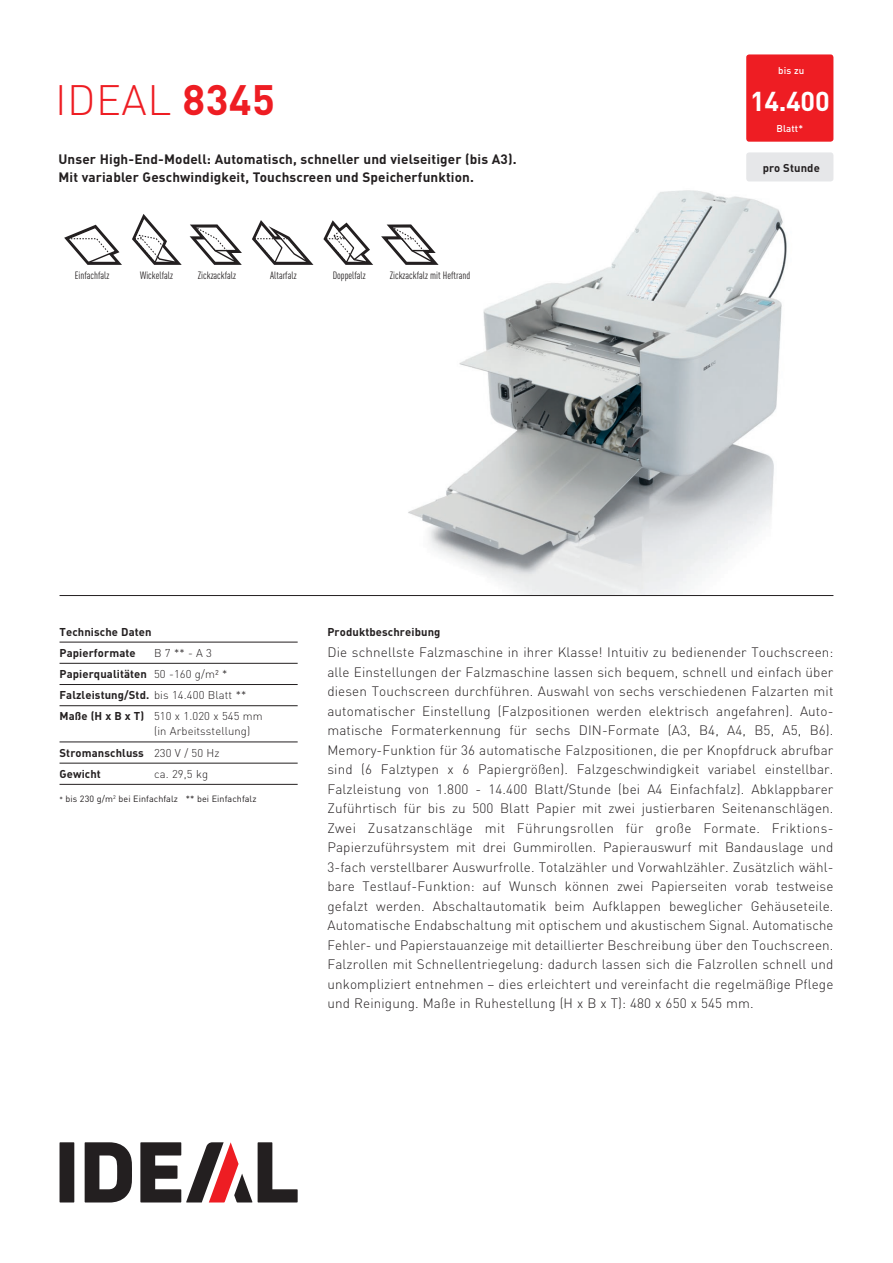
<style>
.page{position:relative;width:893px;height:1263px;background:#fff}
.page>*{position:absolute;margin:0;border:0;box-sizing:border-box;transform-origin:0 0}
.t1{font:300 42px "DIN";letter-spacing:.01em;color:#ee1d23}
.t2{font:700 27px "DIN";color:#fff}
.t3{font:300 13.5px/19.5px "DIN";letter-spacing:.01em;color:#231f20;text-align:justify}
.t4{font:700 13.5px/18px "DIN";letter-spacing:.01em;color:#231f20}
.t5{font:300 11.25px/21.1px "DIN";letter-spacing:.01em;color:#231f20}
.t6{font:700 11.25px/21.1px "DIN";letter-spacing:.01em;color:#231f20}
.t7{font:10.5px "DIN Cond";color:#231f20}
.t8{font:500 9.75px "DIN";letter-spacing:.01em;color:#fff}
.t9{font:9px "DIN";letter-spacing:.01em;color:#231f20}
.s1{font-weight:700}
.s2{font-size:7.5px}
</style>
<div class="page">
<div style="left:60px;top:1142px;width:14px;height:60px;background:#231f20"></div>
<svg style="left:258px;top:1142px;width:40px;height:60px"></svg>
<svg style="left:85px;top:1142px;width:47px;height:60px"></svg>
<svg style="left:140px;top:1142px;width:112px;height:60px"></svg>
<img style="left:408px;top:181px;width:396px;height:414px">
<hr style="left:60px;top:595px;width:773px;height:1px;background:#231f20">
<div style="left:746px;top:152px;width:87px;height:29px;background:#e6e7e9;border-radius:3px"></div>
<div style="left:746px;top:54px;width:87px;height:88px;background:#ee1d23;border-radius:3px"></div>
<svg style="left:132px;top:214px;width:50px;height:51px"></svg>
<svg style="left:190px;top:224px;width:52px;height:41px"></svg>
<svg style="left:252px;top:220px;width:62px;height:45px"></svg>
<svg style="left:323px;top:220px;width:50px;height:45px"></svg>
<svg style="left:381px;top:224px;width:58px;height:43px"></svg>
<svg style="left:64px;top:225px;width:58px;height:40px"></svg>
<hr style="left:60px;top:642px;width:238px;height:1px;background:#231f20">
<hr style="left:60px;top:663px;width:238px;height:1px;background:#231f20">
<hr style="left:60px;top:684px;width:238px;height:1px;background:#231f20">
<hr style="left:60px;top:705px;width:238px;height:1px;background:#231f20">
<hr style="left:60px;top:742px;width:238px;height:1px;background:#231f20">
<hr style="left:60px;top:763px;width:238px;height:1px;background:#231f20">
<hr style="left:60px;top:784px;width:238px;height:1px;background:#231f20">
<h1 class="t1" style="left:55px;top:74px;width:221px">IDEAL <span class="s1">8345</span></h1>
<p class="t4" style="left:58px;top:150px;width:460px">Unser High-End-Modell: Automatisch, schneller und vielseitiger (bis A3).<br>Mit variabler Geschwindigkeit, Touchscreen und Speicherfunktion.</p>
<p class="t7" style="left:75px;top:269px;width:36px">Einfachfalz</p>
<p class="t7" style="left:140px;top:269px;width:34px">Wickelfalz</p>
<p class="t7" style="left:198px;top:269px;width:40px">Zickzackfalz</p>
<p class="t7" style="left:270px;top:269px;width:28px">Altarfalz</p>
<p class="t7" style="left:333px;top:269px;width:35px">Doppelfalz</p>
<p class="t7" style="left:390px;top:269px;width:82px">Zickzackfalz mit Heftrand</p>
<p class="t8" style="left:778px;top:65px;width:28px">bis zu</p>
<h2 class="t2" style="left:750px;top:84px;width:81px">14.400</h2>
<p class="t8" style="left:777px;top:122px;width:28px">Blatt*</p>
<p class="t6" style="left:763px;top:156px;width:59px">pro Stunde</p>
<p class="t6" style="left:60px;top:620px;width:94px">Technische Daten<br>Papierformate</p>
<p class="t5" style="left:60px;top:642px;width:205px;text-indent:94px">B 7 ** - A 3<br><span class="s1">Papierqualitäten</span> 50 -160 g/m² *<br><span class="s1">Falzleistung/Std.</span> bis 14.400 Blatt **<br><span class="s1">Maße (H x B x T)</span> 510 x 1.020 x 545 mm</p>
<p class="t5" style="left:60px;top:721px;width:192px;text-indent:94px">(in Arbeitsstellung)<br><span class="s1">Stromanschluss</span> 230 V / 50 Hz<br><span class="s1">Gewicht</span></p>
<p class="t5" style="left:154px;top:763px;width:56px">ca. 29,5 kg</p>
<p class="t9" style="left:60px;top:793px;width:198px"><span class="s2">*</span> bis 230 g/m<sup>2</sup> bei Einfachfalz ** bei Einfachfalz</p>
<p class="t6" style="left:327px;top:620px;width:115px">Produktbeschreibung</p>
<p class="t3" style="left:327px;top:642px;width:508px">Die schnellste Falzmaschine in ihrer Klasse! Intuitiv zu bedienender Touchscreen: alle Einstellungen der Falzmaschine lassen sich bequem, schnell und einfach über diesen Touchscreen durchführen. Auswahl von sechs verschiedenen Falzarten mit automatischer Einstellung (Falzpositionen werden elektrisch angefahren). Auto&shy;matische Formaterkennung für sechs DIN-Formate (A3, B4, A4, B5, A5, B6).<br>Memory-Funktion für 36 automatische Falzpositionen, die per Knopfdruck abrufbar sind (6 Falztypen x 6 Papiergrößen). Falzgeschwindigkeit variabel einstellbar.<br>Falzleistung von 1.800 - 14.400 Blatt/Stunde (bei A4 Einfachfalz). Abklappbarer Zuführtisch für bis zu 500 Blatt Papier mit zwei justierbaren Seitenanschlägen.<br>Zwei Zusatzanschläge mit Führungsrollen für große Formate. Friktions-Papierzuführsystem mit drei Gummirollen. Papierauswurf mit Bandauslage und 3-fach verstellbarer Auswurfrolle. Totalzähler und Vorwahlzähler. Zusätzlich wähl&shy;bare Testlauf-Funktion: auf Wunsch können zwei Papierseiten vorab testweise gefalzt werden. Abschaltautomatik beim Aufklappen beweglicher Gehäuseteile.<br>Automatische Endabschaltung mit optischem und akustischem Signal. Automatische Fehler- und Papierstauanzeige mit detaillierter Beschreibung über den Touchscreen.<br>Falzrollen mit Schnellentriegelung: dadurch lassen sich die Falzrollen schnell und unkompliziert entnehmen – dies erleichtert und vereinfacht die regelmäßige Pflege und Reinigung. Maße in Ruhestellung (H x B x T): 480 x 650 x 545 mm.</p>
</div>
